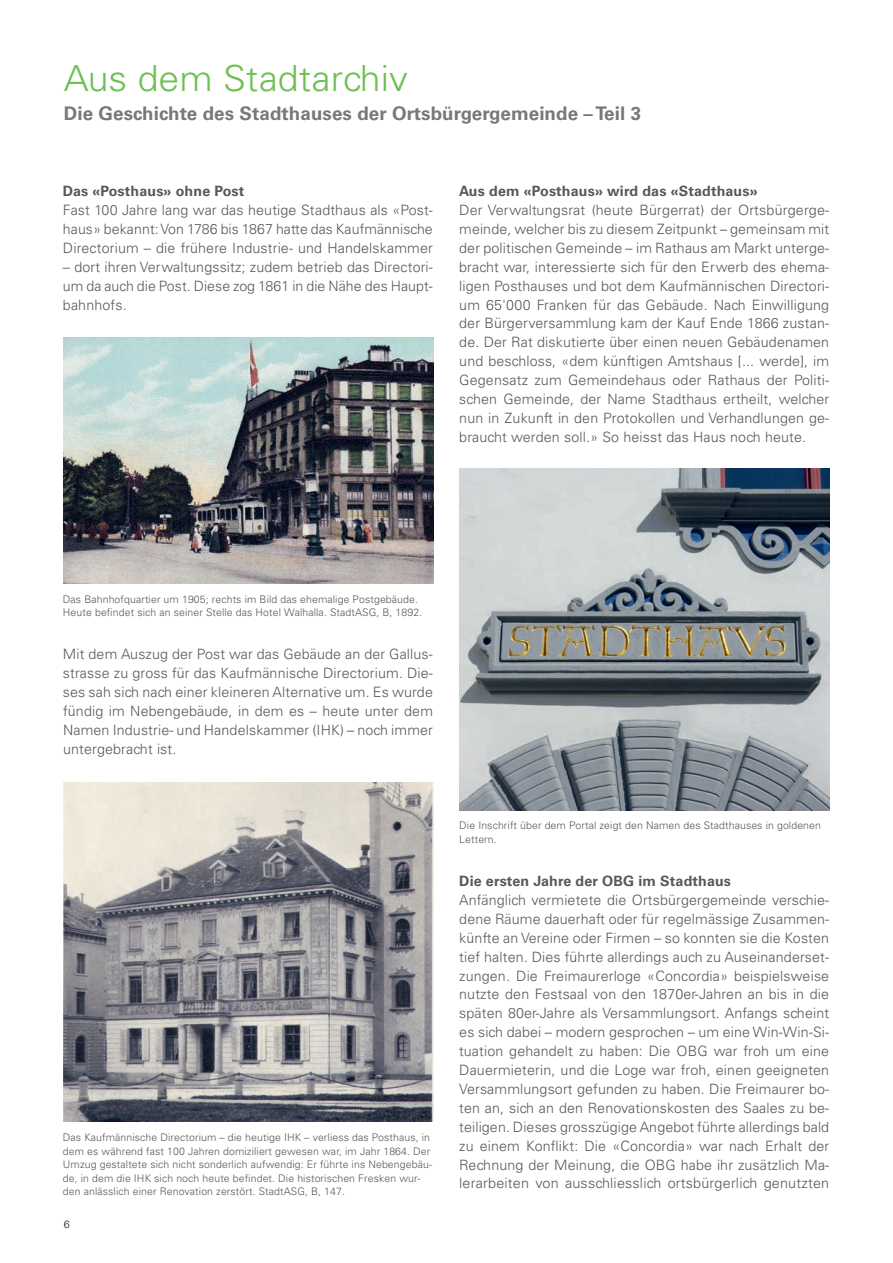
<style>
.page{position:relative;width:893px;height:1263px;background:#fff}
.page>*{position:absolute;margin:0;border:0;box-sizing:border-box;transform-origin:0 0}
.t1{font:300 36px "Univers CE";color:#6fbf54;scale:1.04 1}
.t2{font:700 18.75px "Univers CE";letter-spacing:.005em;color:#76787b}
.t3{font:300 14.25px/18.9px "Univers CE";letter-spacing:.01em;color:#57585a;text-align:justify}
.t4{font:700 14.25px "Univers CE";letter-spacing:.01em;color:#57585a}
.t5{font:300 10.5px/13.5px "Univers";letter-spacing:.01em;color:#57585a}
.t6{font:300 10.5px "Univers CE";color:#231f20;scale:1.04 1}
</style>
<div class="page">
<img style="left:64px;top:338px;width:370px;height:246px">
<img style="left:64px;top:782px;width:370px;height:339px">
<img style="left:459px;top:468px;width:370px;height:342px">
<h1 class="t1" style="left:64px;top:58px;width:332px">Aus dem Stadtarchiv</h1>
<h2 class="t2" style="left:64px;top:103px;width:579px">Die Geschichte des Stadthauses der Ortsbürgergemeinde – Teil 3</h2>
<p class="t4" style="left:63px;top:183px;width:183px">Das «Posthaus» ohne Post</p>
<p class="t3" style="left:63px;top:201px;width:371px">Fast 100 Jahre lang war das heutige Stadthaus als «Post&shy;haus» bekannt:Von 1786 bis 1867 hatte das Kaufmännische Directorium – die frühere Industrie- und Handelskammer</p>
<p class="t3" style="left:63px;top:257px;width:371px">– dort ihren Verwaltungssitz; zudem betrieb das Directori&shy;um da auch die Post. Diese zog 1861 in die Nähe des Haupt&shy;bahnhofs.</p>
<p class="t4" style="left:459px;top:183px;width:300px">Aus dem «Posthaus» wird das «Stadthaus»</p>
<p class="t3" style="left:459px;top:201px;width:371px">Der Verwaltungsrat (heute Bürgerrat) der Ortsbürgerge&shy;meinde, welcher bis zu diesem Zeitpunkt – gemeinsam mit der politischen Gemeinde – im Rathaus am Markt unterge&shy;bracht war, interessierte sich für den Erwerb des ehema&shy;ligen Posthauses und bot dem Kaufmännischen Directori&shy;um 65'000 Franken für das Gebäude. Nach Einwilligung der Bürgerversammlung kam der Kauf Ende 1866 zustan&shy;de. Der Rat diskutierte über einen neuen Gebäudenamen und beschloss, «dem künftigen Amtshaus [... werde], im Gegensatz zum Gemeindehaus oder Rathaus der Politi&shy;schen Gemeinde, der Name Stadthaus ertheilt, welcher nun in Zukunft in den Protokollen und Verhandlungen ge&shy;braucht werden soll.» So heisst das Haus noch heute.</p>
<p class="t5" style="left:63px;top:592px;width:361px">Das Bahnhofquartier um 1905; rechts im Bild das ehemalige Postgebäude.<br>Heute befindet sich an seiner Stelle das Hotel Walhalla. StadtASG, B, 1892.</p>
<p class="t3" style="left:63px;top:645px;width:372px">Mit dem Auszug der Post war das Gebäude an der Gallus&shy;strasse zu gross für das Kaufmännische Directorium. Die&shy;ses sah sich nach einer kleineren Alternative um. Es wurde fündig im Nebengebäude, in dem es – heute unter dem Namen Industrie- und Handelskammer (IHK) – noch immer untergebracht ist.</p>
<p class="t5" style="left:63px;top:1131px;width:370px">Das Kaufmännische Directorium – die heutige IHK – verliess das Posthaus, in dem es während fast 100 Jahren domiziliert gewesen war, im Jahr 1864. Der Umzug gestaltete sich nicht sonderlich aufwendig: Er führte ins Nebengebäu&shy;de, in dem die IHK sich noch heute befindet. Die historischen Fresken wur&shy;den anlässlich einer Renovation zerstört. StadtASG, B, 147.</p>
<p class="t6" style="left:64px;top:1219px;width:7px">6</p>
<p class="t5" style="left:459px;top:819px;width:363px">Die Inschrift über dem Portal zeigt den Namen des Stadthauses in goldenen<br>Lettern.</p>
<p class="t4" style="left:459px;top:873px;width:273px">Die ersten Jahre der OBG im Stadthaus</p>
<p class="t3" style="left:459px;top:891px;width:371px">Anfänglich vermietete die Ortsbürgergemeinde verschie&shy;dene Räume dauerhaft oder für regelmässige Zusammen&shy;künfte an Vereine oder Firmen – so konnten sie die Kosten tief halten. Dies führte allerdings auch zu Auseinanderset&shy;zungen. Die Freimaurerloge «Concordia» beispielsweise nutzte den Festsaal von den 1870er-Jahren an bis in die späten 80er-Jahre als Versammlungsort. Anfangs scheint es sich dabei – modern gesprochen – um eine Win-Win-Si&shy;tuation gehandelt zu haben: Die OBG war froh um eine Dauermieterin, und die Loge war froh, einen geeigneten Versammlungsort gefunden zu haben. Die Freimaurer bo&shy;ten an, sich an den Renovationskosten des Saales zu be&shy;teiligen. Dieses grosszügige Angebot führte allerdings bald zu einem Konflikt: Die «Concordia» war nach Erhalt der Rechnung der Meinung, die OBG habe ihr zusätzlich Ma&shy;lerarbeiten von ausschliesslich ortsbürgerlich genutzten</p>
</div>
